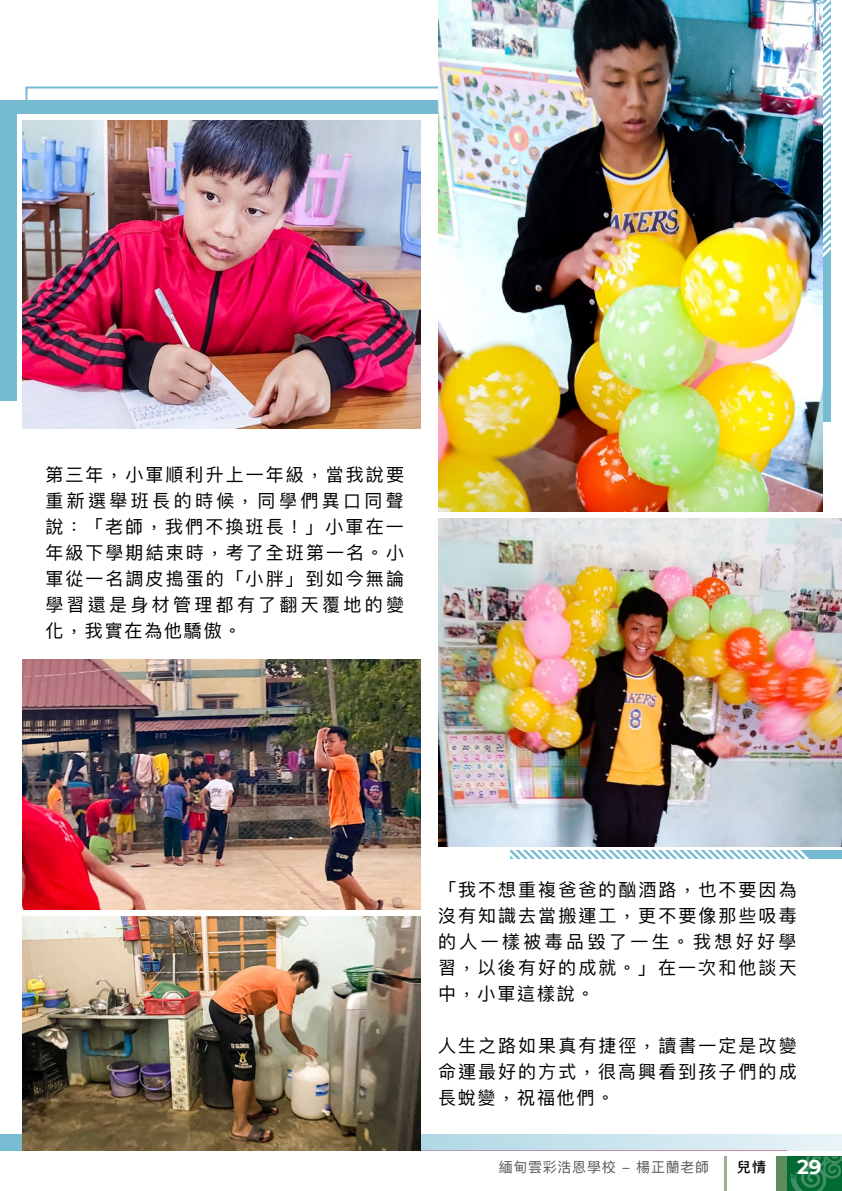
<style>
.page{position:relative;width:842px;height:1191px;background:#fff}
.page>*{position:absolute;margin:0;border:0;box-sizing:border-box;transform-origin:0 0}
.t1{font:700 20px "Montserrat Alternates";color:#fff}
.t2{font:18px/26px "Ping Fang TC";letter-spacing:.115em;color:#000;text-align:justify}
.t3{font:14px "Ping Fang HK";letter-spacing:.05em;color:#595757}
.t4{font:500 14px "Ping Fang TC";color:#000}
</style>
<div class="page">
<div style="left:0;top:101px;width:527px;height:300px;background:#75bbd2"></div>
<div style="left:17px;top:115px;width:529px;height:302px;background:#fff"></div>
<div style="left:777px;top:0;width:54px;height:421px;background:#75bbd2"></div>
<div style="left:510px;top:850px;width:332px;height:9px;background:#75bbd2"></div>
<svg style="left:822px;top:0;width:9px;height:263px"></svg>
<svg style="left:495px;top:846px;width:318px;height:13px"></svg>
<svg style="left:0;top:1134px;width:842px;height:17px;background:#c7dfe9"></svg>
<img style="left:23px;top:120px;width:398px;height:308px">
<img style="left:23px;top:659px;width:398px;height:250px">
<img style="left:23px;top:917px;width:398px;height:234px">
<img style="left:438px;top:0;width:384px;height:512px">
<img style="left:438px;top:519px;width:404px;height:327px">
<svg style="left:786px;top:1156px;width:3px;height:35px"></svg>
<div style="left:776px;top:1156px;width:10px;height:35px;background:#5e8c5b"></div>
<hr style="left:724px;top:1156px;width:3px;height:35px;background:#9ab18f">
<svg style="left:789px;top:1156px;width:53px;height:35px;background:#177744"></svg>
<p class="t2" style="left:45px;top:461px;width:360px">第三年，小軍順利升上一年級，當我說要重新選舉班長的時候，同學們異口同聲說：「老師，我們不換班長！」小軍在一年級下學期結束時，考了全班第一名。小軍從一名調皮搗蛋的「小胖」到如今無論學習還是身材管理都有了翻天覆地的變化，我實在為他驕傲。</p>
<p class="t2" style="left:438px;top:876px;width:360px">「我不想重複爸爸的酗酒路，也不要因為沒有知識去當搬運工，更不要像那些吸毒的人一樣被毒品毀了一生。我想好好學習，以後有好的成就。」在一次和他談天中，小軍這樣說。</p>
<p class="t2" style="left:438px;top:1032px;width:360px">人生之路如果真有捷徑，讀書一定是改變命運最好的方式，很高興看到孩子們的成長蛻變，祝福他們。</p>
<p class="t3" style="left:499px;top:1158px;width:212px">緬甸雲彩浩恩學校 - 楊正蘭老師</p>
<p class="t4" style="left:737px;top:1158px;width:31px">兒情</p>
<p class="t1" style="left:797px;top:1153px;width:26px">29</p>
</div>
